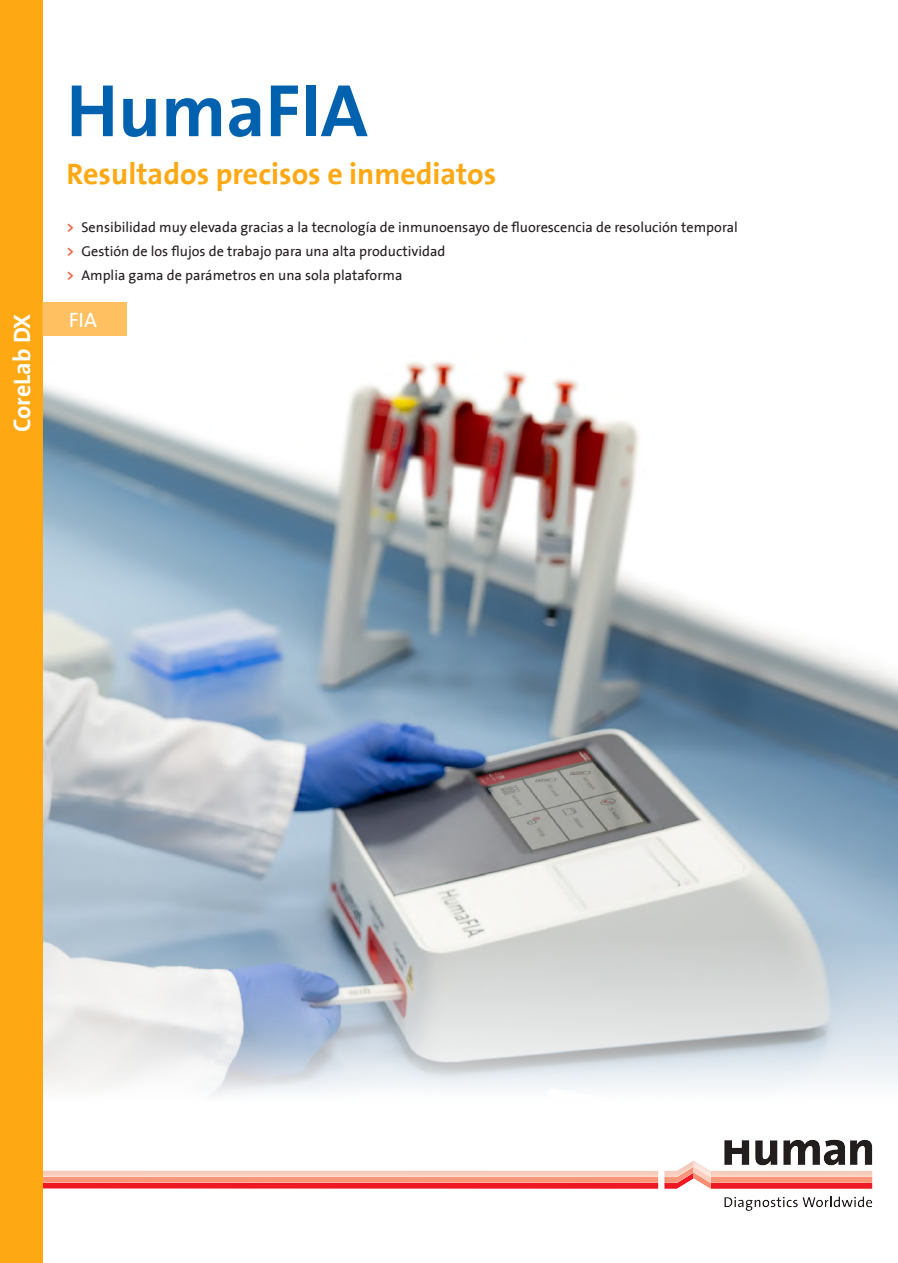
<style>
.page{position:relative;width:898px;height:1263px;background:#fff}
.page>*{position:absolute;margin:0;border:0;box-sizing:border-box;transform-origin:0 0}
.t1{font:700 75px "The Sans B7";color:#0061ae}
.t2{font:700 30px "The Sans B7";color:#fea814}
.t3{font:700 24px "The Sans B7";color:#fff}
.t4{font:21px "The Sans B5 Plain";color:#fff}
.t5{font:14.25px/24px "The Sans B5 Plain";color:#241f1f}
.s1{font-family:"The Sans B7";font-weight:700;color:#f6674d}
</style>
<div class="page">
<img style="left:43px;top:328px;width:854px;height:592px">
<svg style="left:43px;top:920px;width:854px;height:176px"></svg>
<div style="left:28px;top:1139px;width:845px;height:72px;background:#ede3db;opacity:.5"></div>
<div style="left:0;top:0;width:43px;height:1263px;background:#fea814"></div>
<div style="left:42px;top:303px;width:84px;height:33px;background:#ffc062"></div>
<h3 class="t3" style="left:10px;top:432px;width:120px;rotate:-90deg">CoreLab DX</h3>
<h1 class="t1" style="left:66px;top:71px;width:302px">HumaFIA</h1>
<h2 class="t2" style="left:66px;top:158px;width:431px">Resultados precisos e inmediatos</h2>
<p class="t5" style="left:66px;top:216px;width:672px"><span class="s1">&gt;</span> Sensibilidad muy elevada gracias a la tecnología de inmunoensayo de fluorescencia de resolución temporal <span class="s1">&gt;</span> Gestión de los flujos de trabajo para una alta productividad<br><span class="s1">&gt;</span> Amplia gama de parámetros en una sola plataforma</p>
<h3 class="t4" style="left:69px;top:309px;width:30px">FIA</h3>
</div>
